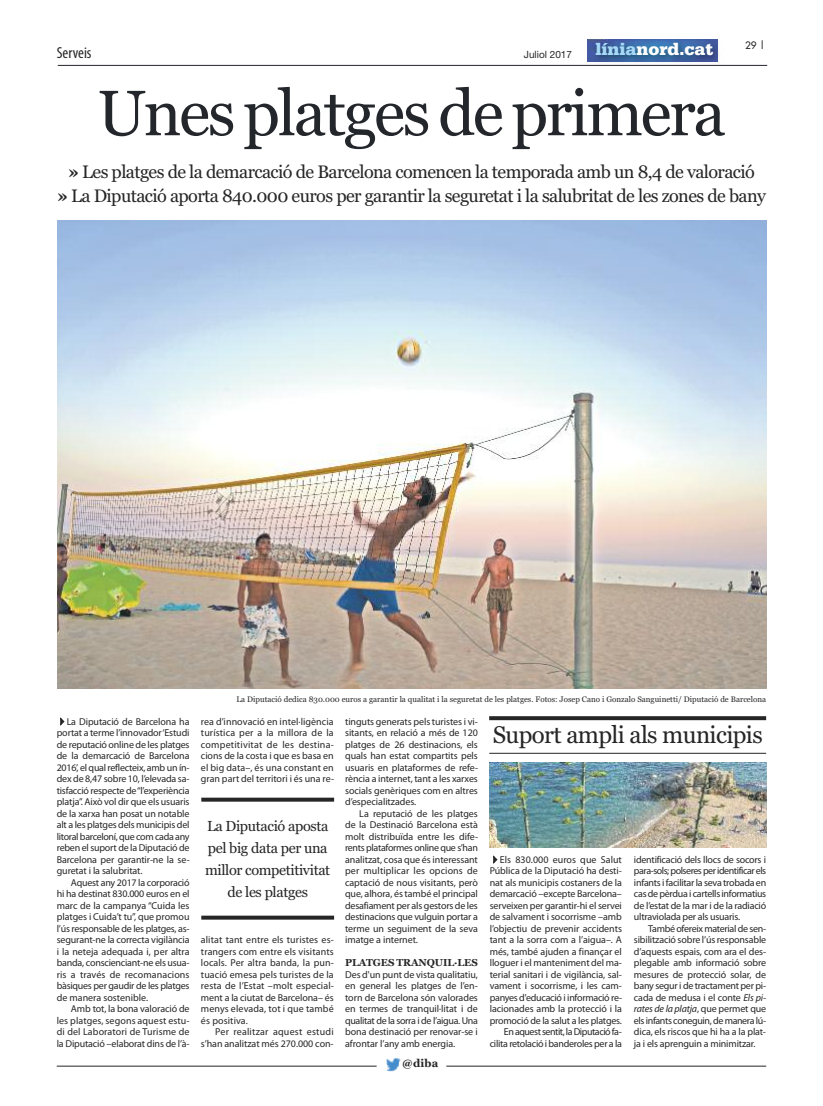
<style>
.page{position:relative;width:823px;height:1106px;background:#fff}
.page>*{position:absolute;margin:0;border:0;box-sizing:border-box;transform-origin:0 0}
.t1{font:64px "Georgia";letter-spacing:-.035em;color:#23262b}
.t2{font:24px "Georgia";letter-spacing:-.025em;color:#272627}
.t3{font:18px/24px "Georgia";letter-spacing:-.035em;color:#272627;text-align:center}
.t4{font:900 18px "Serifa";color:#fff}
.t5{font:condensed 16px "Myriad Pro";color:#272627}
.t6{font:14.5px/22px "Georgia";letter-spacing:-.025em;color:#272627;text-align:center}
.t7{font:700 11px "Georgia";color:#272627}
.t8{font:10px/11.5px "Myriad Pro";letter-spacing:-.005em;color:#272627;text-align:justify}
.t9{font:700 10px "Georgia";letter-spacing:-.01em;color:#272627}
.t10{font:10px "Helvetica Neue";color:#272627}
.t11{font:10px "Futura";color:#272627}
.t12{font:8px "Georgia";color:#272627}
.s1{color:#a7d8f7}
.s2{font-weight:700}
.s3{font-style:italic}
</style>
<div class="page">
<img style="left:587px;top:39px;width:151px;height:26px">
<img style="left:587px;top:39px;width:130px;height:22px">
<hr style="left:58px;top:65px;width:708px;height:1px;background:#23262b">
<svg style="left:489px;top:716px;width:276px;height:4px"></svg>
<hr style="left:489px;top:752px;width:276px;height:1px;background:#272627">
<img style="left:489px;top:762px;width:276px;height:85px">
<svg style="left:201px;top:915px;width:133px;height:4px"></svg>
<svg style="left:201px;top:797px;width:133px;height:4px"></svg>
<img style="left:386px;top:1058px;width:14px;height:13px">
<hr style="left:57px;top:1065px;width:319px;height:1px;background:#272627">
<hr style="left:446px;top:1065px;width:319px;height:1px;background:#272627">
<img style="left:58px;top:220px;width:707px;height:469px">
<h3 class="t5" style="left:57px;top:47px;width:36px">Serveis</h3>
<p class="t10" style="left:523px;top:49px;width:50px">Juliol 2017</p>
<h3 class="t4" style="left:595px;top:43px;width:119px"><span class="s1">línia</span>nord.cat</h3>
<p class="t11" style="left:744px;top:40px;width:22px">29 |</p>
<h1 class="t1" style="left:97px;top:76px;width:629px">Unes platges de primera</h1>
<h3 class="t3" style="left:57px;top:160px;width:710px"><span class="s2">»</span> Les platges de la demarcació de Barcelona comencen la temporada amb un 8,4 de valoració<br><span class="s2">»</span> La Diputació aporta 840.000 euros per garantir la seguretat i la salubritat de les zones de bany</h3>
<p class="t8" style="left:57px;top:716px;width:134px">✔La Diputació de Barcelona ha portat a terme l’innovador‘Estudi de reputació online de les platges de la demarcació de Barcelona 2016’, el qual reflecteix, amb un ín&shy;dex de 8,47 sobre 10, l’elevada sa&shy;tisfacció respecte de“l’experiència platja”. Això vol dir que els usuaris de la xarxa han posat un notable alt a les platges dels municipis del litoral barceloní, que com cada any reben el suport de la Diputació de Barcelona per garantir-ne la se&shy;guretat i la salubritat.</p>
<p class="t8" style="left:57px;top:877px;width:134px;text-indent:14px">Aquest any 2017 la corporació hi ha destinat 830.000 euros en el marc de la campanya “Cuida les platges i Cuida’t tu”, que promou l’ús responsable de les platges, as&shy;segurant-ne la correcta vigilància i la neteja adequada i, per altra banda, conscienciant-ne els usua&shy;ris a través de recomanacions bàsiques per gaudir de les platges de manera sostenible.</p>
<p class="t8" style="left:57px;top:1004px;width:134px;text-indent:14px">Amb tot, la bona valoració de les platges, segons aquest estu&shy;di del Laboratori de Turisme de la Diputació –elaborat dins de l’à-</p>
<p class="t12" style="left:236px;top:694px;width:531px">La Diputació dedica 830.000 euros a garantir la qualitat i la seguretat de les platges. Fotos: Josep Cano i Gonzalo Sanguinetti/ Diputació de Barcelona</p>
<p class="t8" style="left:201px;top:716px;width:135px">rea d’innovació en intel·ligència turística per a la millora de la competitivitat de les destina&shy;cions de la costa i que es basa en el big data–, és una constant en gran part del territori i és una re-</p>
<h3 class="t6" style="left:205px;top:814px;width:127px">La Diputació aposta pel big data per una millor competitivitat de les platges</h3>
<p class="t8" style="left:201px;top:935px;width:134px">alitat tant entre els turistes es&shy;trangers com entre els visitants locals. Per altra banda, la pun&shy;tuació emesa pels turistes de la resta de l’Estat –molt especial&shy;ment a la ciutat de Barcelona– és menys elevada, tot i que també és positiva.</p>
<p class="t8" style="left:201px;top:1027px;width:134px;text-align:right">Per realitzar aquest estudi s’han analitzat més 270.000 con-</p>
<p class="t8" style="left:345px;top:716px;width:134px">tinguts generats pels turistes i vi&shy;sitants, en relació a més de 120 platges de 26 destinacions, els quals han estat compartits pels usuaris en plataformes de refe&shy;rència a internet, tant a les xarxes socials genèriques com en altres d’especialitzades.</p>
<p class="t8" style="left:345px;top:808px;width:134px;text-indent:14px">La reputació de les platges de la Destinació Barcelona està molt distribuïda entre les dife&shy;rents plataformes online que s’han analitzat, cosa que és interessant per multiplicar les opcions de captació de nous visitants, però que, alhora, és també el principal desafiament per als gestors de les destinacions que vulguin portar a terme un seguiment de la seva imatge a internet.</p>
<p class="t9" style="left:345px;top:957px;width:134px">PLATGES TRANQUIL·LES</p>
<p class="t8" style="left:345px;top:969px;width:134px">Des d'un punt de vista qualitatiu, en general les platges de l’en&shy;torn de Barcelona són valorades en termes de tranquil·litat i de qualitat de la sorra i de l’aigua. Una bona destinació per renovar-se i afrontar l’any amb energia.</p>
<p class="t7" style="left:402px;top:1057px;width:38px">@diba</p>
<h2 class="t2" style="left:492px;top:720px;width:271px">Suport ampli als municipis</h2>
<p class="t8" style="left:489px;top:854px;width:134px;text-align:right">✔Els 830.000 euros que Salut Pública de la Diputació ha desti&shy;nat als municipis costaners de la demarcació –excepte Barcelona– serveixen per garantir-hi el servei de salvament i socorrisme –amb l’objectiu de prevenir accidents tant a la sorra com a l’aigua–. A més, també ajuden a finançar el lloguer i el manteniment del ma&shy;terial sanitari i de vigilància, sal&shy;vament i socorrisme, i les cam&shy;panyes d'educació i informació re&shy;lacionades amb la protecció i la promoció de la salut a les platges.<br>En aquest sentit, la Diputació fa&shy;cilita retolació i banderoles per a la</p>
<p class="t8" style="left:633px;top:854px;width:134px">identificació dels llocs de socors i para-sols; polseres per identificar els infants i facilitar la seva trobada en cas de pèrdua i cartells informatius de l’estat de la mar i de la radiació ultraviolada per als usuaris.</p>
<p class="t8" style="left:633px;top:923px;width:134px;text-indent:14px">També ofereix material de sen&shy;sibilització sobre l’ús responsable d’aquests espais, com ara el des&shy;plegable amb informació sobre mesures de protecció solar, de bany segur i de tractament per pi&shy;cada de medusa i el conte <span class="s3">Els pi&shy;rates de la platja</span>, que permet que els infants coneguin, de manera lú&shy;dica, els riscos que hi ha a la plat&shy;ja i els aprenguin a minimitzar.</p>
</div>
